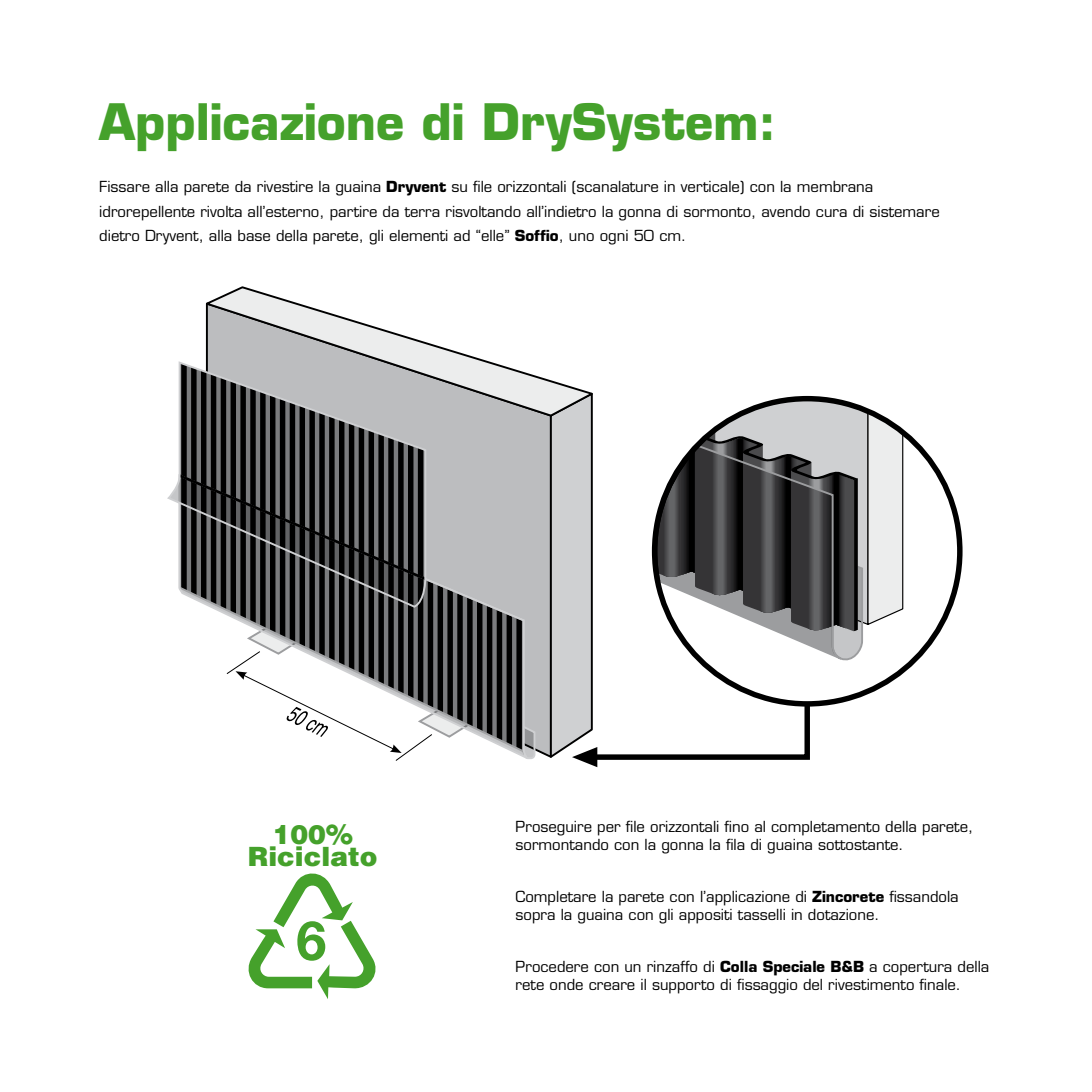
<style>
.page{position:relative;width:1092px;height:1092px;background:#fff}
.page>*{position:absolute;margin:0;border:0;box-sizing:border-box;transform-origin:0 0}
.t1{font:700 49px "Eurostile";color:#45a12b}
.t2{font:900 26.6px/22.2px "Helvetica LT Std";color:#45a12b;text-align:center}
.t3{font:14.88px/17.5px "Eurostile";color:#000}
.s1{font-weight:700}
</style>
<div class="page">
<svg style="left:248px;top:873px;width:128px;height:126px"></svg>
<div style="left:427px;top:417px;width:122px;height:340px;background:#bcbdbf"></div>
<svg style="left:205px;top:286px;width:381px;height:131px"></svg>
<svg style="left:485px;top:472px;width:51px;height:287px;background:#909192"></svg>
<svg style="left:167px;top:360px;width:260px;height:142px;background:#787879"></svg>
<svg style="left:549px;top:391px;width:355px;height:376px"></svg>
<svg style="left:176px;top:472px;width:309px;height:289px"></svg>
<h1 class="t1" style="left:99px;top:92px;width:678px">Applicazione di DrySystem:</h1>
<p class="t3" style="left:99px;top:174px;width:841px;line-height:24.5px">Fissare alla parete da rivestire la guaina <span class="s1">Dryvent</span> su file orizzontali (scanalature in verticale) con la membrana idrorepellente rivolta all’esterno, partire da terra risvoltando all’indietro la gonna di sormonto, avendo cura di sistemare dietro Dryvent, alla base della parete, gli elementi ad “elle” <span class="s1">Soffio</span>, uno ogni 50 cm.</p>
<h2 class="t2" style="left:248px;top:822px;width:131px">100%<br>Riciclato</h2>
<p class="t3" style="left:515px;top:818px;width:459px">Proseguire per file orizzontali fino al completamento della parete, sormontando con la gonna la fila di guaina sottostante.</p>
<p class="t3" style="left:515px;top:888px;width:444px">Completare la parete con l’applicazione di <span class="s1">Zincorete</span> fissandola sopra la guaina con gli appositi tasselli in dotazione.</p>
<p class="t3" style="left:515px;top:958px;width:475px">Procedere con un rinzaffo di <span class="s1">Colla Speciale B&amp;B</span> a copertura della rete onde creare il supporto di fissaggio del rivestimento finale.</p>
</div>
